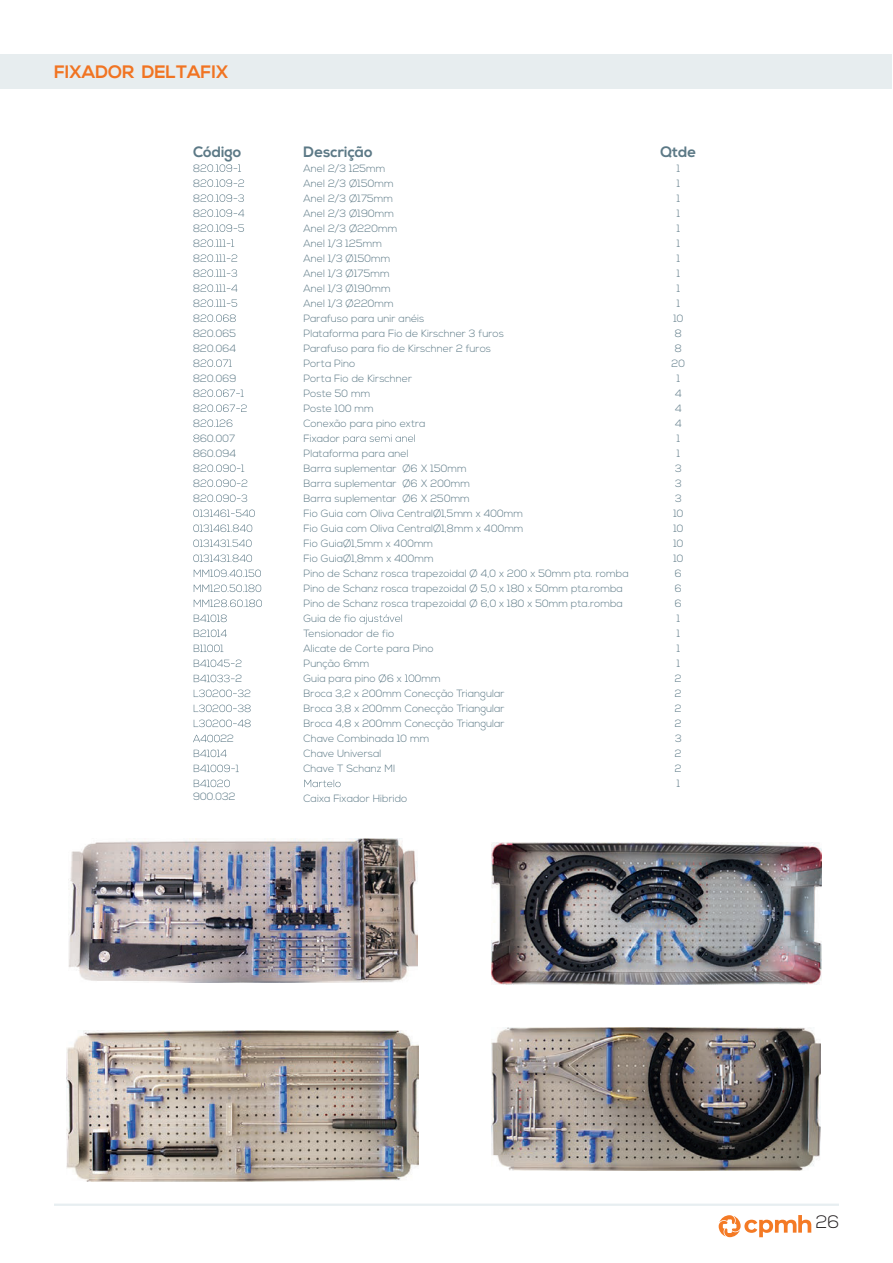
<style>
.page{position:relative;width:893px;height:1263px;background:#fff}
.page>*{position:absolute;margin:0;border:0;box-sizing:border-box;transform-origin:0 0}
.t1{font:700 18px "Nexa";color:#f17422}
.t2{font:300 18px "Nexa";color:#231f20}
.t3{font:700 15px "Nexa";color:#5c7986}
.t4{font:300 10.5px/15px "Nexa";color:#5c7986}
</style>
<div class="page">
<hr style="left:54px;top:1203px;width:785px;height:3px;background:#e7eef1">
<svg style="left:201px;top:164px;width:43px;height:158px"></svg>
<svg style="left:201px;top:359px;width:31px;height:8px"></svg>
<svg style="left:201px;top:389px;width:46px;height:38px"></svg>
<svg style="left:193px;top:434px;width:6px;height:8px"></svg>
<svg style="left:193px;top:464px;width:62px;height:69px"></svg>
<svg style="left:193px;top:539px;width:59px;height:8px"></svg>
<svg style="left:193px;top:554px;width:59px;height:9px"></svg>
<svg style="left:194px;top:569px;width:67px;height:9px"></svg>
<svg style="left:194px;top:584px;width:67px;height:9px"></svg>
<svg style="left:194px;top:599px;width:68px;height:9px"></svg>
<svg style="left:194px;top:614px;width:33px;height:9px"></svg>
<svg style="left:194px;top:629px;width:33px;height:9px"></svg>
<svg style="left:194px;top:644px;width:29px;height:9px"></svg>
<svg style="left:194px;top:659px;width:47px;height:9px"></svg>
<svg style="left:194px;top:674px;width:41px;height:9px"></svg>
<svg style="left:194px;top:689px;width:56px;height:9px"></svg>
<svg style="left:194px;top:704px;width:57px;height:9px"></svg>
<svg style="left:194px;top:719px;width:57px;height:9px"></svg>
<svg style="left:193px;top:734px;width:27px;height:9px"></svg>
<svg style="left:194px;top:749px;width:33px;height:9px"></svg>
<svg style="left:194px;top:764px;width:45px;height:9px"></svg>
<svg style="left:194px;top:779px;width:36px;height:9px"></svg>
<svg style="left:343px;top:434px;width:72px;height:10px"></svg>
<svg style="left:329px;top:614px;width:12px;height:8px"></svg>
<svg style="left:360px;top:614px;width:42px;height:10px"></svg>
<svg style="left:405px;top:674px;width:9px;height:8px"></svg>
<svg style="left:304px;top:780px;width:37px;height:7px"></svg>
<div style="left:1px;top:54px;width:891px;height:35px;background:#e7edef"></div>
<img style="left:68px;top:838px;width:350px;height:145px">
<img style="left:491px;top:1028px;width:329px;height:142px">
<img style="left:67px;top:1031px;width:351px;height:150px">
<img style="left:491px;top:842px;width:330px;height:142px">
<svg style="left:719px;top:1215px;width:92px;height:22px"></svg>
<h1 class="t1" style="left:54px;top:62px;width:176px">FIXADOR DELTAFIX</h1>
<h2 class="t3" style="left:193px;top:143px;width:50px">Código</h2>
<p class="t4" style="left:193px;top:161px;width:45px">8<br>8<br>8<br>8<br>8<br>8<br>8<br>8<br>8<br>8<br>8<br>820.065<br>820.064<br>8<br>820.069<br>8<br>8<br>8</p>
<p class="t4" style="left:193px;top:431px;width:45px;text-indent:7px">60.007<br>860.094<br>8<br>8<br>8</p>
<p class="t4" style="left:235px;top:671px;width:8px">2</p>
<p class="t4" style="left:220px;top:731px;width:15px">22</p>
<p class="t4" style="left:193px;top:789px;width:44px">900.032</p>
<h2 class="t3" style="left:304px;top:143px;width:71px">Descrição</h2>
<p class="t4" style="left:304px;top:161px;width:327px">Anel 2/3 125mm<br>Anel 2/3 Ø150mm<br>Anel 2/3 Ø175mm<br>Anel 2/3 Ø190mm<br>Anel 2/3 Ø220mm<br>Anel 1/3 125mm<br>Anel 1/3 Ø150mm<br>Anel 1/3 Ø175mm<br>Anel 1/3 Ø190mm<br>Anel 1/3 Ø220mm<br>Parafuso para unir anéis<br>Plataforma para Fio de Kirschner 3 furos<br>Parafuso para fio de Kirschner 2 furos<br>Porta Pino<br>Porta Fio de Kirschner<br>Poste 50 mm<br>Poste 100 mm<br>Conexão para pino extra<br>Fixador<br>Plataforma para anel<br>Barra suplementar Ø6 X 150mm<br>Barra suplementar Ø6 X 200mm<br>Barra suplementar Ø6 X 250mm<br>Fio Guia com Oliva CentralØ1,5mm x 400mm<br>Fio Guia com Oliva CentralØ1,8mm x 400mm<br>Fio GuiaØ1,5mm x 400mm<br>Fio GuiaØ1,8mm x 400mm<br>Pino de Schanz rosca trapezoidal Ø 4,0 x 200 x 50mm pta. romba<br>Pino de Schanz rosca trapezoidal Ø 5,0 x 180 x 50mm pta.romba<br>Pino de Schanz rosca trapezoidal Ø 6,0 x 180 x 50mm pta.romba<br>Guia</p>
<p class="t4" style="left:304px;top:611px;width:203px;text-indent:41px">fio<br>Tensionador de fio<br>Alicate de Corte para Pino<br>Punção 6mm<br>Guia para pino Ø6 x 0mm<br>Broca 3,2 x 200mm Conecção Triangular<br>Broca 3,8 x 200mm Conecção Triangular<br>Broca 4,8 x 200mm Conecção Triangular<br>Chave Combinada 10 mm<br>Chave Universal<br>Chave T Schanz MI</p>
<p class="t4" style="left:304px;top:791px;width:105px">Caixa Fixador Hibrido</p>
<h2 class="t3" style="left:660px;top:143px;width:37px">Qtde</h2>
<p class="t4" style="left:672px;top:161px;width:15px;text-align:center">1<br>1<br>1<br>1<br>1<br>1<br>1<br>1<br>1<br>1<br>10<br>8<br>8<br>20<br>1<br>4<br>4<br>4<br>1<br>1<br>3<br>3<br>3<br>10<br>10<br>10<br>10<br>6<br>6<br>6<br>1<br>1<br>1<br>1<br>2<br>2<br>2<br>2<br>3<br>2<br>2<br>1</p>
<h1 class="t2" style="left:816px;top:1211px;width:25px">26</h1>
</div>
